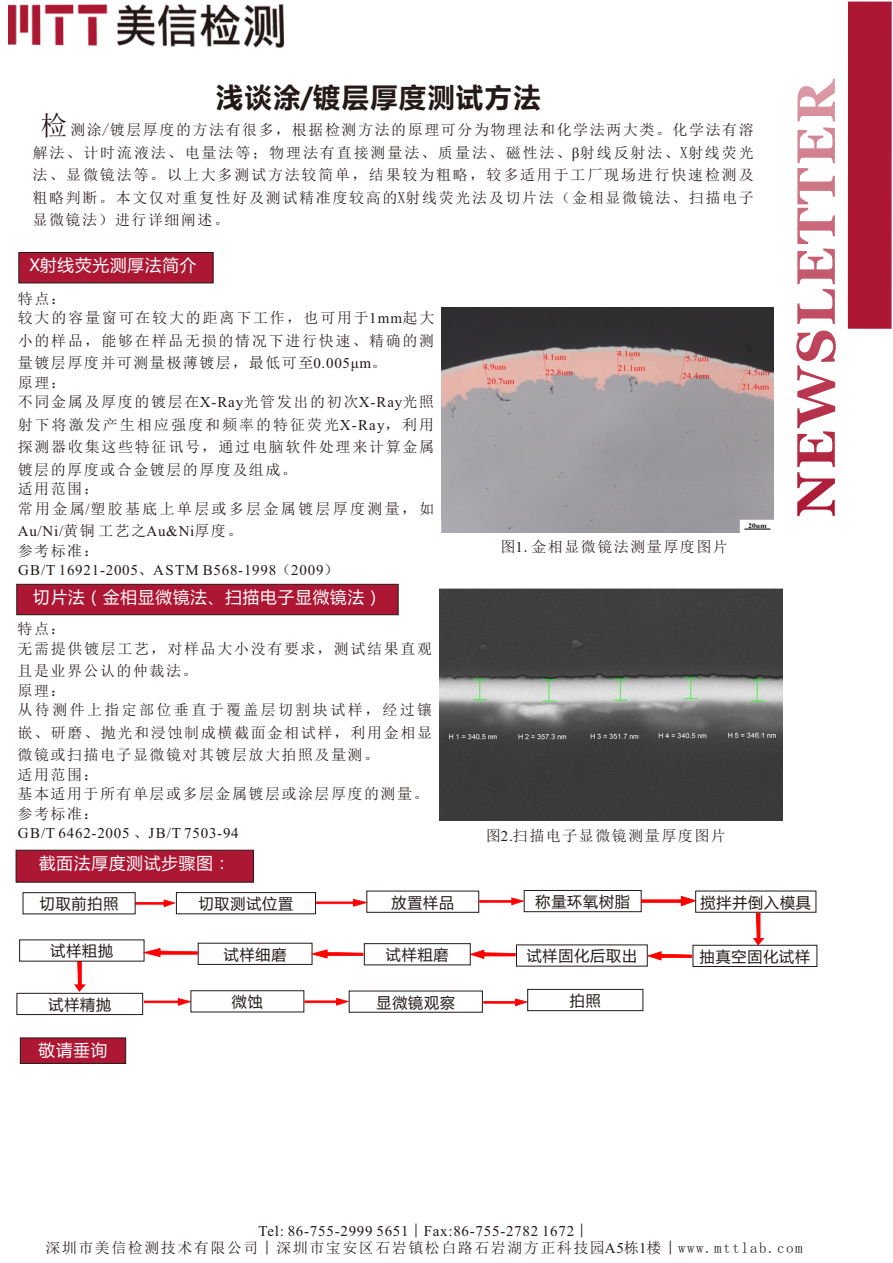
<style>
.page{position:relative;width:893px;height:1263px;background:#fff}
.page>*{position:absolute;margin:0;border:0;box-sizing:border-box;transform-origin:0 0}
.t1{font:700 27px "Microsoft Ya Hei";letter-spacing:.06em;color:#231916}
.t2{font:16.5px "Microsoft Ya Hei";letter-spacing:.06em;color:#fff}
.t3{font:15px/22.5px "Sim Sun";letter-spacing:.11em;color:#231916}
.t4{font:15px "Times New Roman";letter-spacing:.05em;color:#231916}
.t5{font:15px "Microsoft Ya Hei";letter-spacing:.06em;color:#231916}
.t6{font:15px/19.5px "Sim Sun";letter-spacing:.16em;color:#231916}
.t7{font:15px/19.5px "Sim Sun";letter-spacing:.155em;color:#231916}
.s1{font-size:27px}
.s2{font-size:15.75px}
.s3{font-family:"Times New Roman"}
.s4{font-family:"Sim Sun"}
</style>
<div class="page">
<img style="left:441px;top:308px;width:333px;height:225px">
<div style="left:848px;top:2px;width:44px;height:327px;background:#ad1733"></div>
<svg style="left:796px;top:79px;width:40px;height:437px"></svg>
<svg style="left:19px;top:252px;width:194px;height:31px;background:#a51731"></svg>
<div style="left:16px;top:584px;width:382px;height:31px;background:#ad1733"></div>
<svg style="left:16px;top:850px;width:238px;height:32px;background:#a71732"></svg>
<img style="left:8px;top:4px;width:276px;height:43px">
<svg style="left:20px;top:1037px;width:106px;height:27px;background:#a21b33"></svg>
<svg style="left:16px;top:890px;width:802px;height:125px"></svg>
<img style="left:440px;top:588px;width:343px;height:232px">
<h1 class="t1" style="left:216px;top:85px;width:326px">浅谈涂/镀层厚度测试方法</h1>
<p class="t3" style="left:33px;top:118px;width:723px;text-align:justify;text-indent:8px"><span class="s1">检</span>测涂<span class="s2">/</span>镀层厚度的方法有很多，根据检测方法的原理可分为物理法和化学法两大类。化学法有溶解法、计时流液法、电量法等；物理法有直接测量法、质量法、磁性法、<span class="s3">β</span>射线反射法、<span class="s2">X</span>射线荧光法、显微镜法等。以上大多测试方法较简单，结果较为粗略，较多适用于工厂现场进行快速检测及粗略判断。本文仅对重复性好及测试精准度较高的<span class="s2">X</span>射线荧光法及切片法（金相显微镜法、扫描电子显微镜法）进行详细阐述。</p>
<p class="t2" style="left:30px;top:257px;width:168px">X射线荧光测厚法简介</p>
<p class="t3" style="left:18px;top:288px;width:418px;line-height:19.5px">特点：<br>较大的容量窗可在较大的距离下工作，也可用于<span class="s3">1mm</span>起大</p>
<p class="t3" style="left:18px;top:329px;width:418px">小的样品，能够在样品无损的情况下进行快速、精确的测量镀层厚度并可测量极薄镀层，最低可至<span class="s3">0.005μm</span>。</p>
<p class="t3" style="left:18px;top:372px;width:418px;line-height:19.5px">原理：<br>不同金属及厚度的镀层在<span class="s3">X-Ray</span>光管发出的初次<span class="s3">X-Ray</span>光照</p>
<p class="t3" style="left:18px;top:413px;width:418px;text-align:justify">射下将激发产生相应强度和频率的特征荧光<span class="s3">X-Ray</span>，利用探测器收集这些特征讯号，通过电脑软件处理来计算金属镀层的厚度或合金镀层的厚度及组成。</p>
<p class="t7" style="left:18px;top:479px;width:418px">适用范围：<br>常用金属<span class="s3">/</span>塑胶基底上单层或多层金属镀层厚度测量，如</p>
<p class="t4" style="left:18px;top:526px;width:226px">Au/Ni/<span class="s4">黄铜工艺之</span>Au&amp;Ni<span class="s4">厚度。</span></p>
<p class="t3" style="left:18px;top:539px;width:82px">参考标准：</p>
<p class="t4" style="left:18px;top:565px;width:322px">GB/T 16921-2005<span class="s4">、</span>ASTM B568-1998<span class="s4">（</span>2009<span class="s4">）</span></p>
<p class="t2" style="left:33px;top:589px;width:350px">切片法（金相显微镜法、扫描电子显微镜法）</p>
<p class="t3" style="left:18px;top:619px;width:416px;line-height:19.5px">特点：<br>无需提供镀层工艺，对样品大小没有要求，测试结果直观</p>
<p class="t6" style="left:18px;top:661px;width:416px">且是业界公认的仲裁法。<br>原理：<br>从待测件上指定部位垂直于覆盖层切割块试样，经过镶</p>
<p class="t3" style="left:18px;top:721px;width:416px">嵌、研磨、抛光和浸蚀制成横截面金相试样，利用金相显微镜或扫描电子显微镜对其镀层放大拍照及量测。</p>
<p class="t3" style="left:18px;top:764px;width:413px;line-height:19.5px">适用范围：<br>基本适用于所有单层或多层金属镀层或涂层厚度的测量。参考标准：</p>
<p class="t4" style="left:18px;top:828px;width:222px">GB/T 6462-2005 <span class="s4">、</span>JB/T 7503-94</p>
<p class="t2" style="left:39px;top:855px;width:193px">截面法厚度测试步骤图：</p>
<p class="t3" style="left:501px;top:536px;width:229px">图<span class="s3">1</span>.金相显微镜法测量厚度图片</p>
<p class="t3" style="left:486px;top:824px;width:241px">图<span class="s3">2.</span>扫描电子显微镜测量厚度图片</p>
<p class="t5" style="left:40px;top:897px;width:80px">切取前拍照</p>
<p class="t5" style="left:199px;top:897px;width:96px">切取测试位置</p>
<p class="t5" style="left:391px;top:895px;width:64px">放置样品</p>
<p class="t5" style="left:535px;top:895px;width:96px">称量环氧树脂</p>
<p class="t5" style="left:50px;top:944px;width:64px">试样粗抛</p>
<p class="t5" style="left:224px;top:947px;width:64px">试样细磨</p>
<p class="t5" style="left:386px;top:948px;width:64px">试样粗磨</p>
<p class="t5" style="left:527px;top:949px;width:112px">试样固化后取出</p>
<p class="t5" style="left:700px;top:949px;width:112px">抽真空固化试样</p>
<p class="t5" style="left:48px;top:998px;width:64px">试样精抛</p>
<p class="t5" style="left:701px;top:895px;width:112px">搅拌并倒入模具</p>
<p class="t5" style="left:232px;top:995px;width:32px">微蚀</p>
<p class="t5" style="left:376px;top:995px;width:80px">显微镜观察</p>
<p class="t5" style="left:570px;top:994px;width:32px">拍照</p>
<p class="t2" style="left:39px;top:1043px;width:70px">敬请垂询</p>
<p class="t4" style="left:259px;top:1225px;width:332px">Tel: 86-755-2999 5651<span class="s4">︱</span>Fax:86-755-2782 1672<span class="s4">︱</span></p>
<p class="t3" style="left:45px;top:1236px;width:759px">深圳市美信检测技术有限公司︱深圳市宝安区石岩镇松白路石岩湖方正科技园<span class="s3">A5</span>栋<span class="s3">1</span>楼︱www.mttlab.com</p>
</div>
